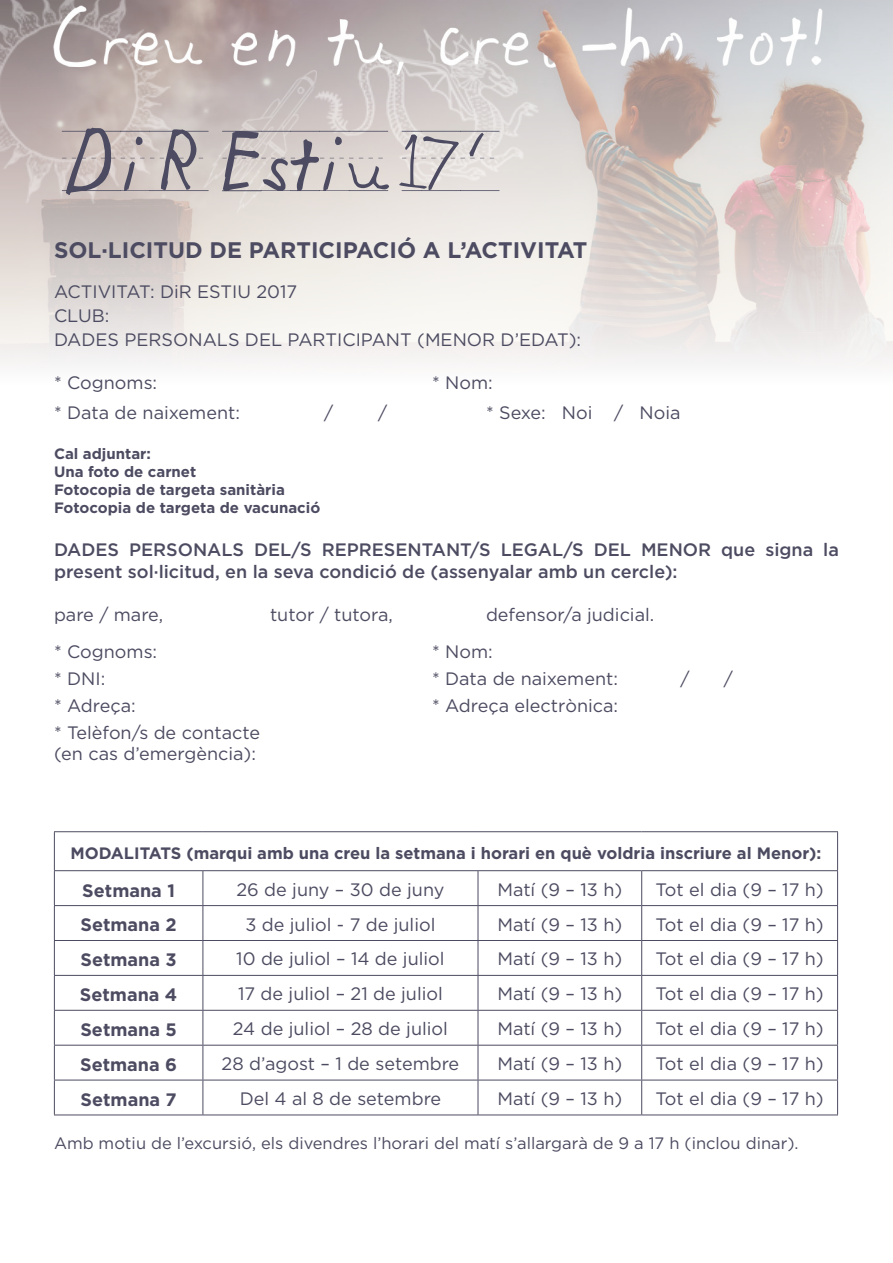
<style>
.page{position:relative;width:893px;height:1263px;background:#fff}
.page>*{position:absolute;margin:0;border:0;box-sizing:border-box;transform-origin:0 0}
.t1{font:700 22.5px "Gotham";color:#4c4b61}
.t2{font:18px "Gotham";color:#4c4b61}
.t3{font:500 18px/21.6px "Gotham";color:#4c4b61}
.t4{font:700 18px "Gotham";color:#4c4b61}
.t5{font:16.5px "Gotham";color:#4c4b61}
.t6{font:700 16.5px "Gotham";color:#4c4b61}
.t7{font:700 15px "Gotham";color:#4c4b61}
</style>
<div class="page">
<svg style="left:0;top:0;width:893px;height:364px"></svg>
<img style="left:0;top:0;width:170px;height:204px">
<img style="left:203px;top:70px;width:113px;height:143px">
<img style="left:315px;top:29px;width:225px;height:154px">
<svg style="left:62px;top:128px;width:437px;height:67px;background:#c2bbbb"></svg>
<hr style="left:54px;top:831px;width:149px;height:1px;background:#4c4b61">
<hr style="left:54px;top:832px;width:1px;height:38px;background:#4c4b61">
<hr style="left:203px;top:831px;width:275px;height:1px;background:#4c4b61">
<hr style="left:478px;top:831px;width:164px;height:1px;background:#4c4b61">
<hr style="left:642px;top:831px;width:196px;height:1px;background:#4c4b61">
<hr style="left:837px;top:832px;width:1px;height:38px;background:#4c4b61">
<hr style="left:54px;top:870px;width:149px;height:1px;background:#4c4b61">
<hr style="left:54px;top:871px;width:1px;height:34px;background:#4c4b61">
<hr style="left:203px;top:870px;width:275px;height:1px;background:#4c4b61">
<hr style="left:203px;top:871px;width:1px;height:34px;background:#4c4b61">
<hr style="left:478px;top:870px;width:164px;height:1px;background:#4c4b61">
<hr style="left:478px;top:871px;width:1px;height:34px;background:#4c4b61">
<hr style="left:642px;top:870px;width:196px;height:1px;background:#4c4b61">
<hr style="left:641px;top:871px;width:1px;height:34px;background:#4c4b61">
<hr style="left:837px;top:871px;width:1px;height:34px;background:#4c4b61">
<hr style="left:54px;top:905px;width:149px;height:1px;background:#4c4b61">
<hr style="left:54px;top:906px;width:1px;height:34px;background:#4c4b61">
<hr style="left:203px;top:905px;width:275px;height:1px;background:#4c4b61">
<hr style="left:203px;top:906px;width:1px;height:34px;background:#4c4b61">
<hr style="left:478px;top:905px;width:164px;height:1px;background:#4c4b61">
<hr style="left:478px;top:906px;width:1px;height:34px;background:#4c4b61">
<hr style="left:642px;top:905px;width:196px;height:1px;background:#4c4b61">
<hr style="left:641px;top:906px;width:1px;height:34px;background:#4c4b61">
<hr style="left:837px;top:906px;width:1px;height:34px;background:#4c4b61">
<hr style="left:54px;top:940px;width:149px;height:1px;background:#4c4b61">
<hr style="left:54px;top:941px;width:1px;height:34px;background:#4c4b61">
<hr style="left:203px;top:940px;width:275px;height:1px;background:#4c4b61">
<hr style="left:203px;top:941px;width:1px;height:34px;background:#4c4b61">
<hr style="left:478px;top:940px;width:164px;height:1px;background:#4c4b61">
<hr style="left:478px;top:941px;width:1px;height:34px;background:#4c4b61">
<hr style="left:642px;top:940px;width:196px;height:1px;background:#4c4b61">
<hr style="left:641px;top:941px;width:1px;height:34px;background:#4c4b61">
<hr style="left:837px;top:941px;width:1px;height:34px;background:#4c4b61">
<hr style="left:54px;top:975px;width:149px;height:1px;background:#4c4b61">
<hr style="left:54px;top:976px;width:1px;height:34px;background:#4c4b61">
<hr style="left:203px;top:975px;width:275px;height:1px;background:#4c4b61">
<hr style="left:203px;top:976px;width:1px;height:34px;background:#4c4b61">
<hr style="left:478px;top:975px;width:164px;height:1px;background:#4c4b61">
<hr style="left:478px;top:976px;width:1px;height:34px;background:#4c4b61">
<hr style="left:642px;top:975px;width:196px;height:1px;background:#4c4b61">
<hr style="left:641px;top:976px;width:1px;height:34px;background:#4c4b61">
<hr style="left:837px;top:976px;width:1px;height:34px;background:#4c4b61">
<hr style="left:54px;top:1010px;width:149px;height:1px;background:#4c4b61">
<hr style="left:54px;top:1011px;width:1px;height:34px;background:#4c4b61">
<hr style="left:203px;top:1010px;width:275px;height:1px;background:#4c4b61">
<hr style="left:203px;top:1011px;width:1px;height:34px;background:#4c4b61">
<hr style="left:478px;top:1010px;width:164px;height:1px;background:#4c4b61">
<hr style="left:478px;top:1011px;width:1px;height:34px;background:#4c4b61">
<hr style="left:642px;top:1010px;width:196px;height:1px;background:#4c4b61">
<hr style="left:641px;top:1011px;width:1px;height:34px;background:#4c4b61">
<hr style="left:837px;top:1011px;width:1px;height:34px;background:#4c4b61">
<hr style="left:54px;top:1045px;width:149px;height:1px;background:#4c4b61">
<hr style="left:54px;top:1045px;width:1px;height:35px;background:#4c4b61">
<hr style="left:203px;top:1045px;width:275px;height:1px;background:#4c4b61">
<hr style="left:203px;top:1045px;width:1px;height:35px;background:#4c4b61">
<hr style="left:478px;top:1045px;width:164px;height:1px;background:#4c4b61">
<hr style="left:478px;top:1045px;width:1px;height:35px;background:#4c4b61">
<hr style="left:642px;top:1045px;width:196px;height:1px;background:#4c4b61">
<hr style="left:641px;top:1045px;width:1px;height:35px;background:#4c4b61">
<hr style="left:837px;top:1045px;width:1px;height:35px;background:#4c4b61">
<hr style="left:54px;top:1080px;width:149px;height:1px;background:#4c4b61">
<hr style="left:54px;top:1080px;width:1px;height:34px;background:#4c4b61">
<hr style="left:203px;top:1080px;width:275px;height:1px;background:#4c4b61">
<hr style="left:203px;top:1080px;width:1px;height:34px;background:#4c4b61">
<hr style="left:478px;top:1080px;width:164px;height:1px;background:#4c4b61">
<hr style="left:478px;top:1080px;width:1px;height:34px;background:#4c4b61">
<hr style="left:642px;top:1080px;width:196px;height:1px;background:#4c4b61">
<hr style="left:641px;top:1080px;width:1px;height:34px;background:#4c4b61">
<hr style="left:837px;top:1080px;width:1px;height:34px;background:#4c4b61">
<hr style="left:54px;top:1114px;width:149px;height:1px;background:#4c4b61">
<hr style="left:203px;top:1114px;width:275px;height:1px;background:#4c4b61">
<hr style="left:478px;top:1114px;width:164px;height:1px;background:#4c4b61">
<hr style="left:642px;top:1114px;width:196px;height:1px;background:#4c4b61">
<p class="t1" style="left:54px;top:237px;width:535px">SOL·LICITUD DE PARTICIPACIÓ A L’ACTIVITAT</p>
<p class="t2" style="left:54px;top:281px;width:245px">ACTIVITAT: DiR ESTIU 2017</p>
<p class="t2" style="left:54px;top:305px;width:57px">CLUB:</p>
<p class="t2" style="left:54px;top:330px;width:529px">DADES PERSONALS DEL PARTICIPANT (MENOR D’EDAT):</p>
<p class="t2" style="left:54px;top:373px;width:105px">* Cognoms:</p>
<p class="t2" style="left:432px;top:373px;width:62px">* Nom:</p>
<p class="t2" style="left:54px;top:403px;width:187px">* Data de naixement:</p>
<p class="t2" style="left:324px;top:403px;width:11px">/</p>
<p class="t2" style="left:378px;top:403px;width:11px">/</p>
<p class="t2" style="left:486px;top:403px;width:196px">* Sexe: Noi / Noia</p>
<p class="t7" style="left:54px;top:445px;width:99px">Cal adjuntar:</p>
<p class="t7" style="left:54px;top:463px;width:144px">Una foto de carnet</p>
<p class="t7" style="left:54px;top:481px;width:232px">Fotocopia de targeta sanitària</p>
<p class="t7" style="left:54px;top:499px;width:268px">Fotocopia de targeta de vacunació</p>
<p class="t3" style="left:54px;top:539px;width:786px">DADES PERSONALS DEL/S REPRESENTANT/S LEGAL/S DEL MENOR que signa la present sol·licitud, en la seva condició de (assenyalar amb un cercle):</p>
<p class="t2" style="left:54px;top:605px;width:111px">pare / mare,</p>
<p class="t2" style="left:270px;top:605px;width:124px">tutor / tutora,</p>
<p class="t2" style="left:486px;top:605px;width:170px">defensor/a judicial.</p>
<p class="t2" style="left:54px;top:641px;width:105px">* Cognoms:</p>
<p class="t2" style="left:432px;top:641px;width:62px">* Nom:</p>
<p class="t2" style="left:54px;top:668px;width:53px">* DNI:</p>
<p class="t2" style="left:432px;top:668px;width:187px">* Data de naixement:</p>
<p class="t2" style="left:680px;top:668px;width:11px">/</p>
<p class="t2" style="left:724px;top:668px;width:11px">/</p>
<p class="t2" style="left:54px;top:695px;width:83px">* Adreça:</p>
<p class="t2" style="left:432px;top:695px;width:188px">* Adreça electrònica:</p>
<p class="t2" style="left:54px;top:722px;width:208px">* Telèfon/s de contacte</p>
<p class="t2" style="left:54px;top:743px;width:203px">(en cas d’emergència):</p>
<p class="t6" style="left:71px;top:843px;width:752px">MODALITATS (marqui amb una creu la setmana i horari en què voldria inscriure al Menor):</p>
<p class="t4" style="left:82px;top:880px;width:94px">Setmana 1</p>
<p class="t2" style="left:236px;top:879px;width:210px">26 de juny – 30 de juny</p>
<p class="t2" style="left:497px;top:879px;width:126px">Matí (9 – 13 h)</p>
<p class="t2" style="left:655px;top:879px;width:170px">Tot el dia (9 – 17 h)</p>
<p class="t4" style="left:81px;top:915px;width:98px">Setmana 2</p>
<p class="t2" style="left:245px;top:914px;width:192px">3 de juliol - 7 de juliol</p>
<p class="t2" style="left:497px;top:914px;width:126px">Matí (9 – 13 h)</p>
<p class="t2" style="left:655px;top:914px;width:170px">Tot el dia (9 – 17 h)</p>
<p class="t4" style="left:81px;top:949px;width:98px">Setmana 3</p>
<p class="t2" style="left:236px;top:949px;width:210px">10 de juliol – 14 de juliol</p>
<p class="t2" style="left:497px;top:949px;width:126px">Matí (9 – 13 h)</p>
<p class="t2" style="left:655px;top:949px;width:170px">Tot el dia (9 – 17 h)</p>
<p class="t4" style="left:80px;top:984px;width:99px">Setmana 4</p>
<p class="t2" style="left:238px;top:984px;width:206px">17 de juliol – 21 de juliol</p>
<p class="t2" style="left:497px;top:984px;width:126px">Matí (9 – 13 h)</p>
<p class="t2" style="left:655px;top:984px;width:170px">Tot el dia (9 – 17 h)</p>
<p class="t4" style="left:80px;top:1019px;width:98px">Setmana 5</p>
<p class="t2" style="left:233px;top:1019px;width:216px">24 de juliol – 28 de juliol</p>
<p class="t2" style="left:497px;top:1019px;width:126px">Matí (9 – 13 h)</p>
<p class="t2" style="left:655px;top:1019px;width:170px">Tot el dia (9 – 17 h)</p>
<p class="t4" style="left:80px;top:1054px;width:98px">Setmana 6</p>
<p class="t2" style="left:222px;top:1054px;width:239px">28 d’agost – 1 de setembre</p>
<p class="t2" style="left:497px;top:1054px;width:126px">Matí (9 – 13 h)</p>
<p class="t2" style="left:655px;top:1054px;width:170px">Tot el dia (9 – 17 h)</p>
<p class="t4" style="left:81px;top:1089px;width:98px">Setmana 7</p>
<p class="t2" style="left:240px;top:1089px;width:203px">Del 4 al 8 de setembre</p>
<p class="t2" style="left:497px;top:1089px;width:126px">Matí (9 – 13 h)</p>
<p class="t2" style="left:655px;top:1089px;width:170px">Tot el dia (9 – 17 h)</p>
<p class="t5" style="left:54px;top:1134px;width:746px">Amb motiu de l’excursió, els divendres l’horari del matí s’allargarà de 9 a 17 h (inclou dinar).</p>
</div>
